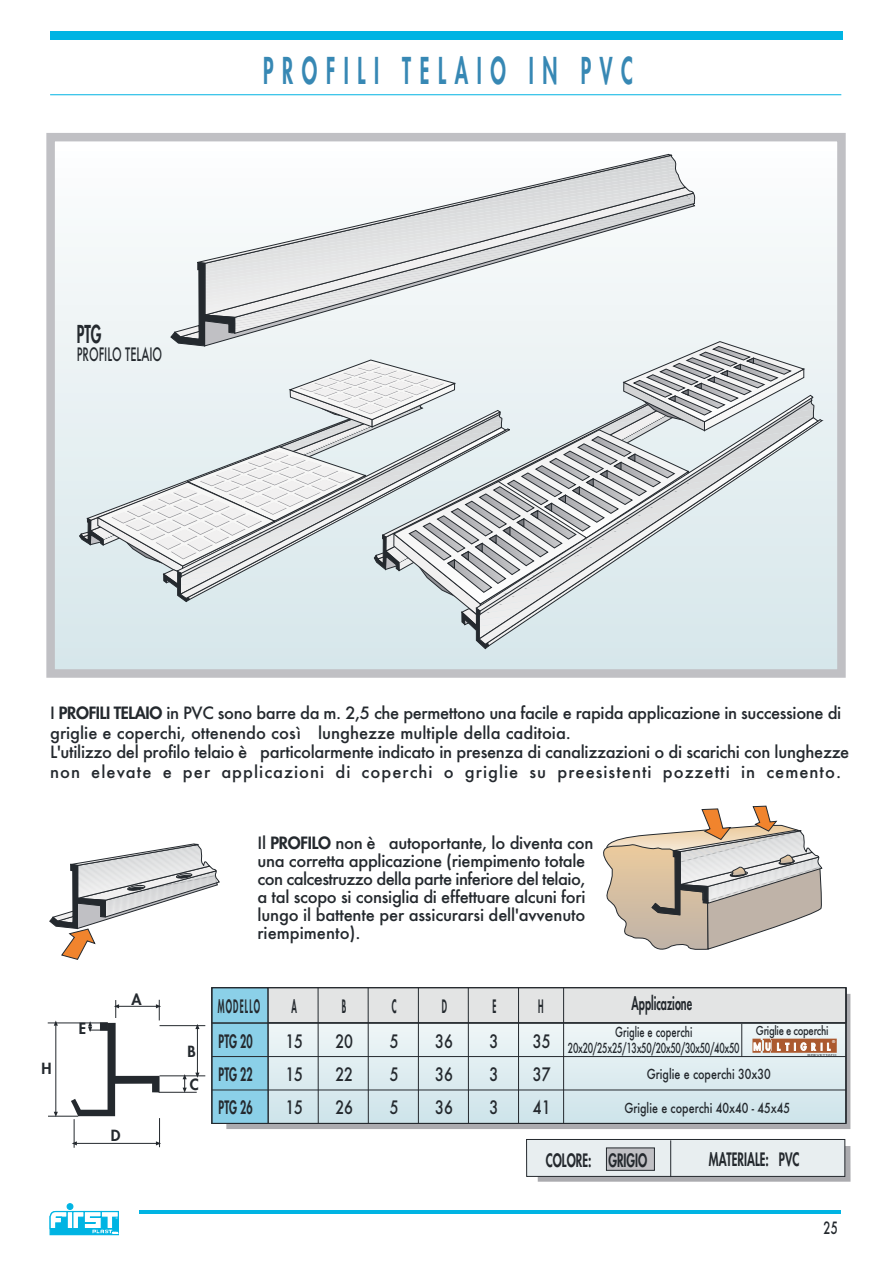
<style>
.page{position:relative;width:893px;height:1263px;background:#fff}
.page>*{position:absolute;margin:0;border:0;box-sizing:border-box;transform-origin:0 0}
.t1{font:800 36px "Futura";letter-spacing:.435em;color:#3788b4;scale:.55 1}
.t2{font:800 24px "Futura";color:#24292e;scale:.6 1}
.t3{font:500 18px/33px "Futura";color:#24292e;text-align:justify;scale:.8 1}
.t4{font:800 18px/33px "Futura";color:#24292e;text-align:justify;scale:.6 1}
.t5{font:800 18px "Futura";color:#24292e;scale:.65 1}
.t6{font:500 18px "Futura";color:#24292e;scale:.6 1}
.t7{font:800 18px "Futura";letter-spacing:.15em;color:#24292e;scale:.45 1}
.t8{font:800 18px "Futura";color:#24292e;scale:.45 1}
.t9{font:500 16.5px/18px "Futura";letter-spacing:-.02em;color:#24292e}
.t10{font:500 16.5px "Futura";letter-spacing:-.02em;color:#24292e;scale:.7 1}
.t11{font:800 15px "Futura";color:#24292e}
.t12{font:500 13.5px/15.8px "Futura";letter-spacing:-.035em;color:#24292e;text-align:center;scale:.7 1}
.t13{font:500 13.5px "Futura";color:#24292e;scale:.8 1}
.t14{font:500 12px "Futura";letter-spacing:-.03em;color:#24292e;scale:.8 1}
.t15{font:700 4.05px "Helvetica Neue";color:#fff}
.t16{font:2.7px "Helvetica Neue";letter-spacing:.035em;color:#24292e;scale:1.64 1}
.t17{font:2.55px "Optima";color:#fff}
.s1{font-weight:800}
</style>
<div class="page">
<svg style="left:67px;top:1203px;width:6px;height:7px"></svg>
<svg style="left:49px;top:1210px;width:70px;height:26px"></svg>
<hr style="left:140px;top:1210px;width:701px;height:3px;background:#00b4e3">
<div style="left:51px;top:151px;width:790px;height:508px;background:linear-gradient(to bottom,#fcfcfd,#d7e7eb)"></div>
<div style="left:51px;top:659px;width:790px;height:14px;background:#d6e7eb"></div>
<div style="left:46px;top:133px;width:800px;height:545px;border:9px solid #c0c0c4"></div>
<div style="left:50px;top:31px;width:793px;height:9px;background:#00b4e3"></div>
<hr style="left:50px;top:94px;width:791px;height:1px;background:#00b4e3">
<div style="left:226px;top:994px;width:624px;height:135px;background:#ababaf"></div>
<svg style="left:269px;top:1024px;width:575px;height:98px;background:#dcebee"></svg>
<div style="left:212px;top:987px;width:634px;height:36px;background:#e3e4e4;border:1px solid #24292e"></div>
<div style="left:212px;top:987px;width:56px;height:137px;background:#8bd0e8;border:1px solid #24292e"></div>
<div style="left:212px;top:987px;width:634px;height:137px;border:1px solid #24292e"></div>
<hr style="left:846px;top:988px;width:1px;height:135px;background:#24292e">
<hr style="left:318px;top:988px;width:1px;height:135px;background:#24292e">
<hr style="left:268px;top:988px;width:1px;height:135px;background:#24292e">
<hr style="left:212px;top:1123px;width:634px;height:1px;background:#24292e">
<hr style="left:212px;top:1090px;width:634px;height:1px;background:#24292e">
<hr style="left:212px;top:1056px;width:634px;height:1px;background:#24292e">
<hr style="left:212px;top:1023px;width:634px;height:1px;background:#24292e">
<hr style="left:368px;top:988px;width:1px;height:135px;background:#24292e">
<hr style="left:418px;top:988px;width:1px;height:135px;background:#24292e">
<hr style="left:468px;top:988px;width:1px;height:135px;background:#24292e">
<hr style="left:518px;top:988px;width:1px;height:135px;background:#24292e">
<hr style="left:741px;top:1024px;width:1px;height:33px;background:#24292e">
<svg style="left:538px;top:1146px;width:312px;height:36px;background:#9b9ca0"></svg>
<div style="left:526px;top:1139px;width:319px;height:37px;background:#e8eef0;border:1px solid #24292e"></div>
<hr style="left:670px;top:1140px;width:1px;height:37px;background:#24292e">
<div style="left:606px;top:1148px;width:49px;height:23px;background:#c0c0c4;border:1px solid #24292e"></div>
<svg style="left:752px;top:1039px;width:85px;height:14px"></svg>
<hr style="left:563px;top:988px;width:1px;height:135px;background:#24292e">
<hr style="left:48px;top:1023px;width:60px;height:1px;background:#24292e">
<hr style="left:48px;top:1116px;width:30px;height:1px;background:#24292e">
<hr style="left:160px;top:1076px;width:45px;height:1px;background:#24292e">
<hr style="left:159px;top:1092px;width:38px;height:1px;background:#24292e">
<hr style="left:56px;top:1025px;width:1px;height:87px;background:#24292e">
<svg style="left:54px;top:1021px;width:4px;height:5px"></svg>
<svg style="left:54px;top:1112px;width:4px;height:5px"></svg>
<svg style="left:183px;top:1074px;width:4px;height:19px"></svg>
<svg style="left:71px;top:1000px;width:90px;height:148px"></svg>
<hr style="left:160px;top:1025px;width:45px;height:1px;background:#24292e">
<hr style="left:197px;top:1029px;width:1px;height:44px;background:#24292e">
<svg style="left:195px;top:1024px;width:4px;height:5px"></svg>
<svg style="left:195px;top:1073px;width:4px;height:5px"></svg>
<svg style="left:79px;top:155px;width:743px;height:494px"></svg>
<svg style="left:480px;top:400px;width:333px;height:215px"></svg>
<svg style="left:49px;top:843px;width:171px;height:117px"></svg>
<div style="left:100px;top:1023px;width:8px;height:7px;background:#24292e"></div>
<svg style="left:592px;top:806px;width:230px;height:183px"></svg>
<h2 class="t2" style="left:77px;top:322px;width:43px">PTG</h2>
<p class="t6" style="left:77px;top:346px;width:144px">PROFILO TELAIO</p>
<h1 class="t1" style="left:263px;top:53px;width:674px">PROFILI TELAIO IN PVC</h1>
<p class="t9" style="left:50px;top:705px;width:801px;line-height:19.5px">I <span class="s1">PROFILI TELAIO</span> in PVC sono barre da m. 2,5 che permettono una facile e rapida applicazione in successione di griglie e coperchi, ottenendo così lunghezze multiple della caditoia.<br>L'utilizzo del profilo telaio è particolarmente indicato in presenza di canalizzazioni o di scarichi con lunghezze non elevate e per applicazioni di coperchi o griglie su preesistenti pozzetti in cemento.</p>
<p class="t11" style="left:42px;top:1061px;width:12px">H</p>
<p class="t11" style="left:79px;top:1021px;width:9px">E</p>
<p class="t11" style="left:131px;top:992px;width:12px">A</p>
<p class="t11" style="left:111px;top:1128px;width:11px">D</p>
<p class="t17" style="left:116px;top:1217px;width:3px">®</p>
<p class="t9" style="left:257px;top:835px;width:338px">Il <span class="s1">PROFILO</span> non è autoportante, lo diventa con una corretta applicazione (riempimento totale con calcestruzzo della parte inferiore del telaio, a tal scopo si consiglia di effettuare alcuni fori lungo il battente per assicurarsi dell'avvenuto riempimento).</p>
<p class="t11" style="left:187px;top:1044px;width:10px">B</p>
<p class="t11" style="left:190px;top:1077px;width:11px">C</p>
<p class="t7" style="left:218px;top:997px;width:96px">MODELLO</p>
<p class="t4" style="left:632px;top:989px;width:102px">Applicazione</p>
<p class="t12" style="left:568px;top:1025px;width:247px">Griglie e coperchi<br>20x20/25x25/13x50/20x50/30x50/40x50</p>
<p class="t13" style="left:647px;top:1068px;width:157px">Griglie e coperchi 30x30</p>
<p class="t13" style="left:624px;top:1101px;width:209px">Griglie e coperchi 40x40 - 45x45</p>
<p class="t8" style="left:291px;top:998px;width:14px">A</p>
<p class="t8" style="left:342px;top:998px;width:11px">B</p>
<p class="t8" style="left:392px;top:998px;width:12px">C</p>
<p class="t8" style="left:442px;top:998px;width:13px">D</p>
<p class="t8" style="left:492px;top:998px;width:10px">E</p>
<p class="t3" style="left:335px;top:1027px;width:24px">20<br>22<br>26</p>
<p class="t8" style="left:538px;top:998px;width:14px">H</p>
<p class="t3" style="left:533px;top:1027px;width:24px">35<br>37<br>41</p>
<p class="t14" style="left:756px;top:1025px;width:92px">Griglie e coperchi</p>
<p class="t3" style="left:285px;top:1027px;width:24px">15<br>15<br>15</p>
<p class="t3" style="left:390px;top:1027px;width:13px">5<br>5<br>5</p>
<p class="t3" style="left:435px;top:1027px;width:24px">36<br>36<br>36</p>
<p class="t3" style="left:489px;top:1027px;width:13px">3<br>3<br>3</p>
<p class="t4" style="left:219px;top:1027px;width:58px">PTG 20<br>PTG 22<br>PTG 26</p>
<p class="t15" style="left:832px;top:1040px;width:5px">®</p>
<p class="t16" style="left:807px;top:1054px;width:19px">BREVETTATO</p>
<p class="t5" style="left:546px;top:1151px;width:158px">COLORE: GRIGIO</p>
<p class="t5" style="left:709px;top:1151px;width:141px">MATERIALE: PVC</p>
<p class="t10" style="left:823px;top:1221px;width:22px">25</p>
</div>
